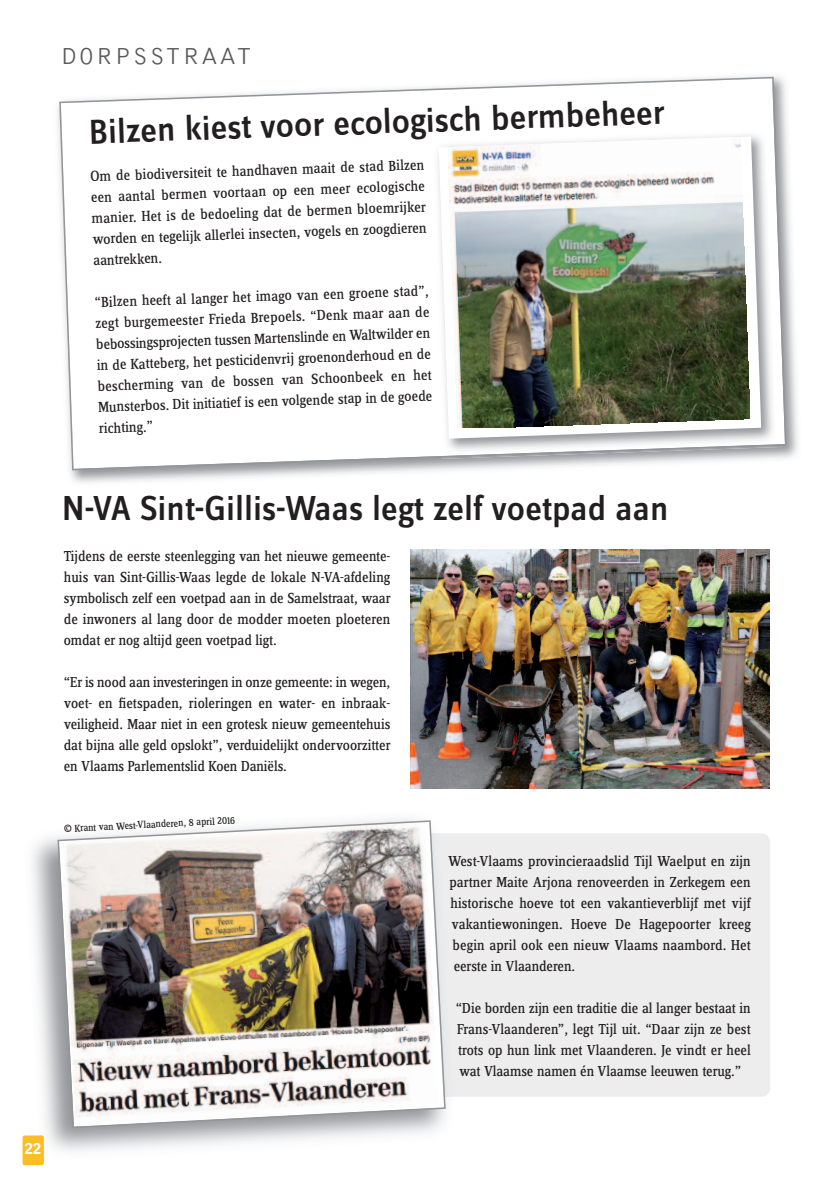
<style>
.page{position:relative;width:834px;height:1195px;background:#fff}
.page>*{position:absolute;margin:0;border:0;box-sizing:border-box;transform-origin:0 0}
.t1{font:500 36px "Zine Sans Dis";color:#231f20}
.t2{font:300 24px "Bell Gothic Std";letter-spacing:.1em;color:#57585a}
.t3{font:15px/21px "Zine Serif Dis";letter-spacing:-.005em;color:#231f20;text-align:justify}
.t4{font:900 15px "Bell Gothic Std";color:#fff}
.t5{font:10.5px "Zine Serif Dis";color:#231f20}
</style>
<div class="page">
<div style="left:286px;top:833px;width:484px;height:264px;background:#ededee;border-radius:9px"></div>
<img style="left:57px;top:75px;width:741px;height:408px">
<svg style="left:58px;top:76px;width:729px;height:395px"></svg>
<div style="left:23px;top:1135px;width:21px;height:30px;background:#fdbe25;border-radius:2px"></div>
<img style="left:23px;top:837px;width:412px;height:314px">
<img style="left:39px;top:1135px;width:5px;height:28px">
<img style="left:57px;top:819px;width:389px;height:310px">
<img style="left:442px;top:457px;width:339px;height:2px">
<img style="left:431px;top:129px;width:350px;height:327px">
<img style="left:442px;top:444px;width:339px;height:13px">
<svg style="left:438px;top:137px;width:323px;height:302px"></svg>
<img style="left:448px;top:137px;width:301px;height:291px">
<img style="left:410px;top:549px;width:358px;height:239px">
<h2 class="t2" style="left:61px;top:47px;width:192px">DORPSSTRAAT</h2>
<h1 class="t1" style="left:89px;top:120px;width:577px;rotate:-2deg">Bilzen kiest voor ecologisch bermbeheer</h1>
<p class="t3" style="left:90px;top:167px;width:336px;rotate:-2deg">Om de biodiversiteit te handhaven maait de stad Bilzen een aantal bermen voortaan op een meer ecologische manier. Het is de bedoeling dat de bermen bloemrijker worden en tegelijk allerlei insecten, vogels en zoogdieren aantrekken.</p>
<p class="t3" style="left:94px;top:293px;width:336px;rotate:-2deg">“Bilzen heeft al langer het imago van een groene stad”, zegt burgemeester Frieda Brepoels. “Denk maar aan de bebossingsprojecten tussen Martenslinde en Waltwilder en in de Katteberg, het pesticidenvrij groenonderhoud en de bescherming van de bossen van Schoonbeek en het Munsterbos. Dit initiatief is een volgende stap in de goede richting.”</p>
<h1 class="t1" style="left:62px;top:496px;width:607px">N-VA Sint-Gillis-Waas legt zelf voetpad aan</h1>
<p class="t3" style="left:64px;top:547px;width:328px">Tijdens de eerste steenlegging van het nieuwe gemeente&shy;huis van Sint-Gillis-Waas legde de lokale N-VA-afdeling symbolisch zelf een voetpad aan in de Samelstraat, waar de inwoners al lang door de modder moeten ploeteren omdat er nog altijd geen voetpad ligt.</p>
<p class="t3" style="left:64px;top:673px;width:328px">“Er is nood aan investeringen in onze gemeente: in wegen, voet- en fietspaden, rioleringen en water- en inbraak&shy;veiligheid. Maar niet in een grotesk nieuw gemeentehuis dat bijna alle geld opslokt”, verduidelijkt ondervoorzitter en Vlaams Parlementslid Koen Daniëls.</p>
<p class="t5" style="left:64px;top:825px;width:173px;rotate:-3deg">© Krant van West-Vlaanderen, 8 april 2016</p>
<p class="t3" style="left:448px;top:852px;width:304px">West-Vlaams provincieraadslid Tijl Waelput en zijn partner Maite Arjona renoveerden in Zerkegem een historische hoeve tot een vakantieverblijf met vijf vakantiewoningen. Hoeve De Hagepoorter kreeg begin april ook een nieuw Vlaams naambord. Het eerste in Vlaanderen.</p>
<p class="t3" style="left:456px;top:999px;width:296px">“Die borden zijn een traditie die al langer bestaat in Frans-Vlaanderen”, legt Tijl uit. “Daar zijn ze best trots op hun link met Vlaanderen. Je vindt er heel wat Vlaamse namen én Vlaamse leeuwen terug.”</p>
<p class="t4" style="left:25px;top:1143px;width:18px">22</p>
</div>
